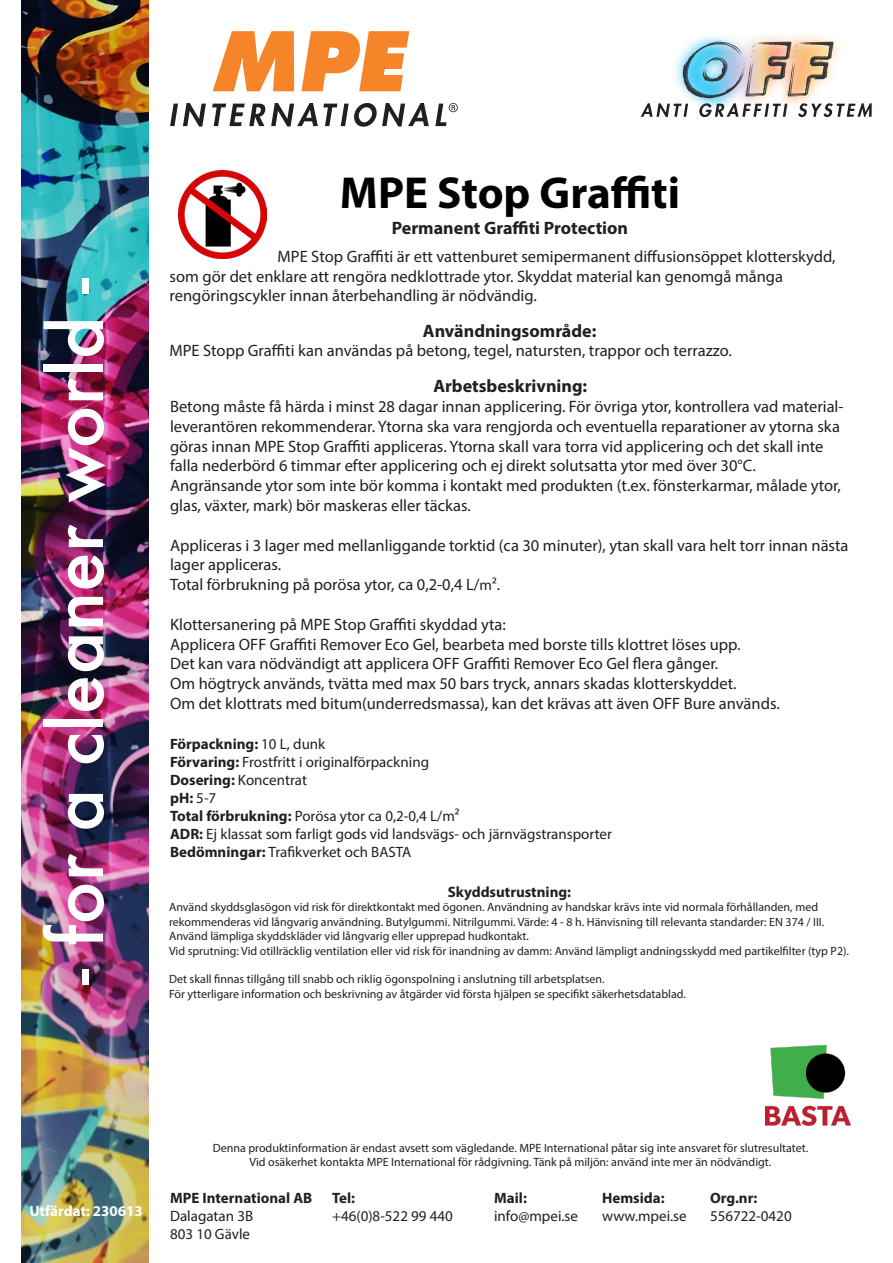
<style>
.page{position:relative;width:893px;height:1263px;background:#fff}
.page>*{position:absolute;margin:0;border:0;box-sizing:border-box;transform-origin:0 0}
.t1{font:500 72px "Futura";color:#fff}
.t2{font:700 45px "Myriad Pro";color:#000}
.t3{font:700 18px "Myriad Pro";color:#231f20}
.t4{font:16.5px/19.8px "Myriad Pro";color:#231f20}
.t5{font:15px "Myriad Pro";color:#231f20}
.t6{font:700 15px "Myriad Pro";color:#231f20}
.t7{font:700 15px "Myriad Pro";color:#fff}
.t8{font:12px/14.4px "Myriad Pro";color:#231f20}
.s1{font-size:15px}
.s2{font-weight:400}
.s3{font-weight:700}
</style>
<div class="page">
<img style="left:21px;top:0;width:128px;height:1262px">
<img style="left:695px;top:36px;width:139px;height:82px">
<img style="left:641px;top:41px;width:231px;height:76px">
<svg style="left:213px;top:31px;width:81px;height:60px"></svg>
<svg style="left:301px;top:31px;width:108px;height:60px"></svg>
<svg style="left:170px;top:103px;width:36px;height:24px"></svg>
<svg style="left:212px;top:103px;width:217px;height:24px"></svg>
<svg style="left:435px;top:103px;width:23px;height:23px"></svg>
<img style="left:179px;top:171px;width:87px;height:87px">
<img style="left:765px;top:1045px;width:85px;height:80px">
<p class="t1" style="left:27px;top:985px;width:708px;rotate:-90deg">- for a cleaner world -</p>
<p class="t2" style="left:340px;top:164px;width:342px">MPE Stop Graffiti</p>
<p class="t3" style="left:392px;top:216px;width:238px">Permanent Graffiti Protection</p>
<p class="t4" style="left:170px;top:246px;width:667px;text-indent:108px">MPE Stop Graffiti är ett vattenburet semipermanent diffusionsöppet klotterskydd, som gör det enklare att rengöra nedklottrade ytor. Skyddat material kan genomgå många</p>
<p class="t4" style="left:170px;top:286px;width:369px">rengöringscykler innan återbehandling är nödvändig.</p>
<p class="t3" style="left:423px;top:319px;width:175px">Användningsområde:</p>
<p class="t4" style="left:169px;top:341px;width:564px">MPE Stopp Graffiti kan användas på betong, tegel, natursten, trappor och terrazzo.</p>
<p class="t3" style="left:433px;top:374px;width:155px">Arbetsbeskrivning:</p>
<p class="t4" style="left:170px;top:396px;width:675px">Betong måste få härda i minst 28 dagar innan applicering. För övriga ytor, kontrollera vad material&shy;leverantören rekommenderar. Ytorna ska vara rengjorda och eventuella reparationer av ytorna ska göras innan MPE Stop Graffiti appliceras. Ytorna skall vara torra vid applicering och det skall inte falla nederbörd 6 timmar efter applicering och ej direkt solutsatta ytor med över 30°C.</p>
<p class="t4" style="left:170px;top:475px;width:672px">Angränsande ytor som inte bör komma i kontakt med produkten (t.ex. fönsterkarmar, målade ytor, glas, växter, mark) bör maskeras eller täckas.</p>
<p class="t4" style="left:170px;top:535px;width:680px">Appliceras i 3 lager med mellanliggande torktid (ca 30 minuter), ytan skall vara helt torr innan nästa lager appliceras.</p>
<p class="t4" style="left:170px;top:574px;width:332px">Total förbrukning på porösa ytor, ca 0,2-0,4 L/<span class="s1">m²</span>.</p>
<p class="t4" style="left:170px;top:614px;width:337px">Klottersanering på MPE Stop Graffiti skyddad yta:</p>
<p class="t4" style="left:170px;top:634px;width:572px">Applicera OFF Graffiti Remover Eco Gel, bearbeta med borste tills klottret löses upp.</p>
<p class="t4" style="left:170px;top:654px;width:550px">Det kan vara nödvändigt att applicera OFF Graffiti Remover Eco Gel flera gånger.</p>
<p class="t4" style="left:170px;top:673px;width:568px">Om högtryck används, tvätta med max 50 bars tryck, annars skadas klotterskyddet.</p>
<p class="t4" style="left:170px;top:693px;width:611px">Om det klottrats med bitum(underredsmassa), kan det krävas att även OFF Bure används.</p>
<p class="t6" style="left:170px;top:734px;width:157px">Förpackning: <span class="s2">10 L, dunk</span></p>
<p class="t5" style="left:170px;top:753px;width:260px"><span class="s3">Förvaring:</span> Frostfritt i originalförpackning</p>
<p class="t5" style="left:170px;top:771px;width:138px"><span class="s3">Dosering:</span> Koncentrat</p>
<p class="t6" style="left:170px;top:788px;width:48px">pH: <span class="s2">5-7</span></p>
<p class="t5" style="left:170px;top:807px;width:291px"><span class="s3">Total förbrukning:</span> Porösa ytor ca 0,2-0,4 L/m²</p>
<p class="t5" style="left:170px;top:825px;width:443px"><span class="s3">ADR:</span> Ej klassat som farligt gods vid landsvägs- och järnvägstransporter</p>
<p class="t5" style="left:170px;top:843px;width:243px"><span class="s3">Bedömningar:</span> Trafikverket och BASTA</p>
<p class="t6" style="left:448px;top:882px;width:125px">Skyddsutrustning:</p>
<p class="t8" style="left:169px;top:900px;width:657px">Använd skyddsglasögon vid risk för direktkontakt med ögonen. Användning av handskar krävs inte vid normala förhållanden, med rekommenderas vid långvarig användning. Butylgummi. Nitrilgummi. Värde: 4 - 8 h. Hänvisning till relevanta standarder: EN 374 / III.</p>
<p class="t8" style="left:169px;top:929px;width:361px">Använd lämpliga skyddskläder vid långvarig eller upprepad hudkontakt.</p>
<p class="t8" style="left:169px;top:943px;width:681px">Vid sprutning: Vid otillräcklig ventilation eller vid risk för inandning av damm: Använd lämpligt andningsskydd med partikelfilter (typ P2).</p>
<p class="t8" style="left:169px;top:972px;width:437px">Det skall finnas tillgång till snabb och riklig ögonspolning i anslutning till arbetsplatsen.</p>
<p class="t8" style="left:169px;top:986px;width:518px">För ytterligare information och beskrivning av åtgärder vid första hjälpen se specifikt säkerhetsdatablad.</p>
<p class="t7" style="left:29px;top:1201px;width:115px">Utfärdat: 230613</p>
<p class="t8" style="left:213px;top:1140px;width:597px">Denna produktinformation är endast avsett som vägledande. MPE International påtar sig inte ansvaret för slutresultatet.</p>
<p class="t8" style="left:250px;top:1155px;width:523px">Vid osäkerhet kontakta MPE International för rådgivning. Tänk på miljön: använd inte mer än nödvändigt.</p>
<p class="t6" style="left:170px;top:1188px;width:144px">MPE International AB</p>
<p class="t6" style="left:332px;top:1188px;width:24px">Tel:</p>
<p class="t6" style="left:494px;top:1188px;width:34px">Mail:</p>
<p class="t6" style="left:602px;top:1188px;width:64px">Hemsida:</p>
<p class="t6" style="left:710px;top:1188px;width:49px">Org.nr:</p>
<p class="t5" style="left:170px;top:1206px;width:85px">Dalagatan 3B</p>
<p class="t5" style="left:332px;top:1206px;width:122px">+46(0)8-522 99 440</p>
<p class="t5" style="left:494px;top:1206px;width:85px">info@mpei.se</p>
<p class="t5" style="left:602px;top:1206px;width:86px">www.mpei.se</p>
<p class="t5" style="left:710px;top:1206px;width:83px">556722-0420</p>
<p class="t5" style="left:170px;top:1224px;width:82px">803 10 Gävle</p>
</div>
